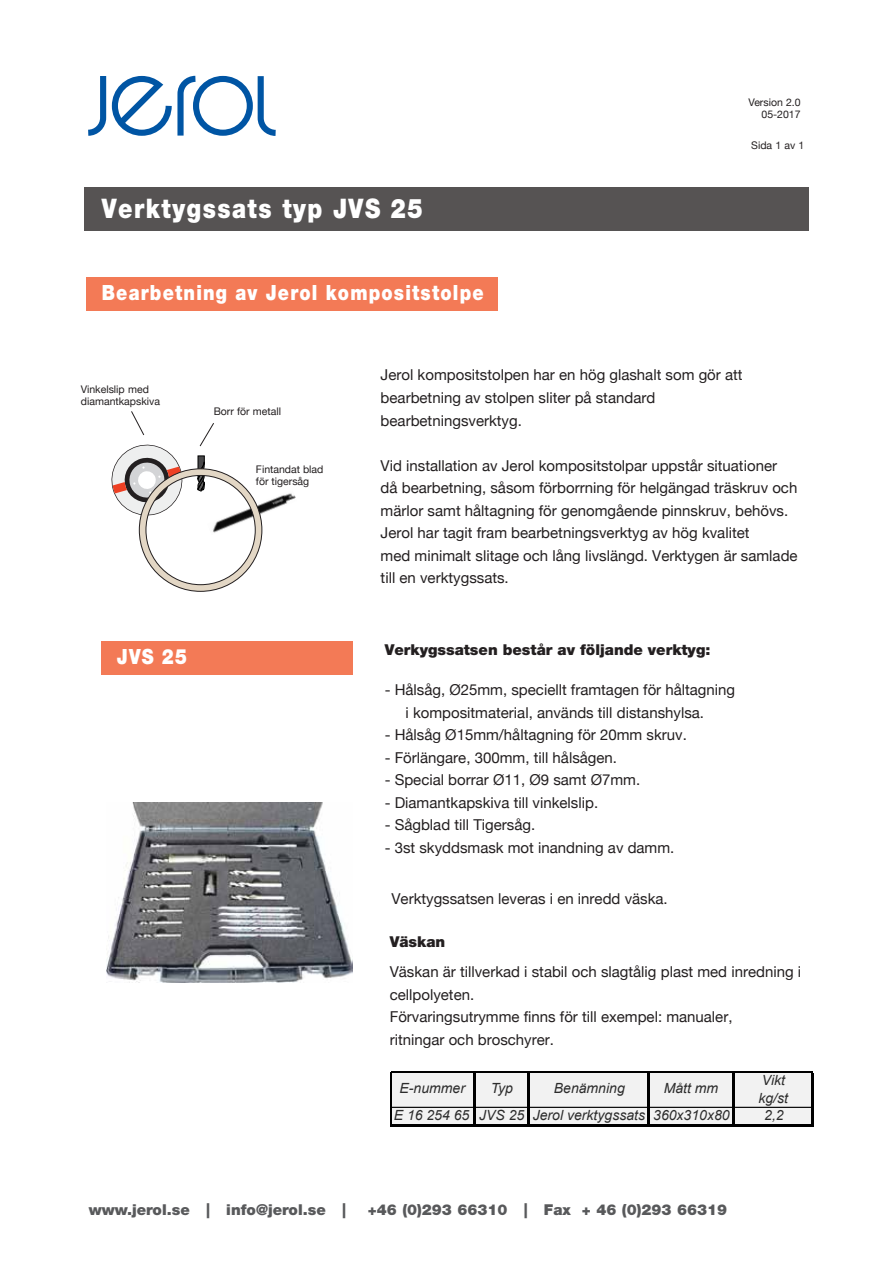
<style>
.page{position:relative;width:893px;height:1264px;background:#fff}
.page>*{position:absolute;margin:0;border:0;box-sizing:border-box;transform-origin:0 0}
.t1{font:900 27px "Helvetica Neue LT Pro";letter-spacing:.065em;color:#fff;scale:.85 1}
.t2{font:900 21px "Helvetica Neue LT Pro";letter-spacing:.065em;color:#fff;scale:.85 1}
.t3{font:15px/22.5px "Helvetica Neue";color:#231f20}
.t4{font:900 15px "Helvetica Neue LT Pro";color:#58595b}
.t5{font:900 15px "Helvetica Neue LT Pro";color:#231f20}
.t6{font:italic 13.95px/17.5px "Arial";color:#2c2c2c}
.t7{font:10.5px/12.6px "Helvetica Neue";color:#231f20}
</style>
<div class="page">
<img style="left:262px;top:493px;width:34px;height:42px">
<svg style="left:88px;top:76px;width:187px;height:60px"></svg>
<div style="left:84px;top:188px;width:725px;height:43px;background:#565353"></div>
<div style="left:86px;top:278px;width:411px;height:33px;background:#f37a56"></div>
<div style="left:101px;top:641px;width:251px;height:34px;background:#f37a56"></div>
<svg style="left:111px;top:411px;width:151px;height:181px"></svg>
<div style="left:391px;top:1073px;width:422px;height:53px;background:#f2f2f2"></div>
<hr style="left:391px;top:1106px;width:82px;height:2px;background:#000">
<hr style="left:475px;top:1106px;width:52px;height:2px;background:#000">
<hr style="left:529px;top:1106px;width:118px;height:2px;background:#000">
<hr style="left:649px;top:1106px;width:83px;height:2px;background:#000">
<hr style="left:390px;top:1071px;width:1px;height:55px;background:#000">
<hr style="left:473px;top:1073px;width:2px;height:53px;background:#000">
<hr style="left:527px;top:1073px;width:2px;height:53px;background:#000">
<hr style="left:647px;top:1073px;width:2px;height:53px;background:#000">
<hr style="left:732px;top:1073px;width:3px;height:53px;background:#000">
<hr style="left:811px;top:1073px;width:2px;height:53px;background:#000">
<hr style="left:391px;top:1071px;width:422px;height:2px;background:#000">
<hr style="left:735px;top:1106px;width:76px;height:2px;background:#000">
<hr style="left:391px;top:1124px;width:422px;height:2px;background:#000">
<img style="left:107px;top:802px;width:245px;height:181px">
<p class="t7" style="left:748px;top:96px;width:54px;text-align:right">Version 2.0<br>05-2017</p>
<h1 class="t1" style="left:102px;top:192px;width:379px">Verktygssats typ JVS 25</h1>
<h2 class="t2" style="left:102px;top:280px;width:450px">Bearbetning av Jerol kompositstolpe</h2>
<p class="t7" style="left:751px;top:139px;width:55px">Sida 1 av 1</p>
<p class="t7" style="left:81px;top:383px;width:81px">Vinkelslip med diamantkapskiva</p>
<p class="t7" style="left:214px;top:405px;width:69px">Borr för metall</p>
<p class="t7" style="left:256px;top:463px;width:69px">Fintandat blad för tigersåg</p>
<h2 class="t2" style="left:117px;top:644px;width:84px">JVS 25</h2>
<p class="t3" style="left:380px;top:364px;width:363px">Jerol kompositstolpen har en hög glashalt som gör att bearbetning av stolpen sliter på standard bearbetningsverktyg.</p>
<p class="t3" style="left:380px;top:454px;width:418px">Vid installation av Jerol kompositstolpar uppstår situationer då bearbetning, såsom förborrning för helgängad träskruv och märlor samt håltagning för genomgående pinnskruv, behövs.<br>Jerol har tagit fram bearbetningsverktyg av hög kvalitet<br>med minimalt slitage och lång livslängd. Verktygen är samlade till en verktygssats.</p>
<p class="t5" style="left:384px;top:640px;width:327px">Verkygssatsen består av följande verktyg:</p>
<p class="t3" style="left:405px;top:678px;width:331px;text-indent:-21px">- Hålsåg, Ø25mm, speciellt framtagen för håltagning i kompositmaterial, används till distanshylsa.</p>
<p class="t3" style="left:384px;top:723px;width:304px">- Hålsåg Ø15mm/håltagning för 20mm skruv.</p>
<p class="t3" style="left:384px;top:746px;width:234px">- Förlängare, 300mm, till hålsågen.</p>
<p class="t3" style="left:384px;top:768px;width:257px">- Special borrar Ø11, Ø9 samt Ø7mm.</p>
<p class="t3" style="left:384px;top:791px;width:215px">- Diamantkapskiva till vinkelslip.</p>
<p class="t3" style="left:384px;top:813px;width:152px">- Sågblad till Tigersåg.</p>
<p class="t3" style="left:384px;top:836px;width:291px">- 3st skyddsmask mot inandning av damm.</p>
<p class="t3" style="left:391px;top:887px;width:278px">Verktygssatsen leveras i en inredd väska.</p>
<p class="t5" style="left:390px;top:933px;width:57px">Väskan</p>
<p class="t3" style="left:390px;top:960px;width:413px">Väskan är tillverkad i stabil och slagtålig plast med inredning i cellpolyeten.<br>Förvaringsutrymme finns för till exempel: manualer,<br>ritningar och broschyrer.</p>
<p class="t6" style="left:399px;top:1079px;width:67px">E-nummer</p>
<p class="t6" style="left:490px;top:1079px;width:24px">Typ</p>
<p class="t6" style="left:554px;top:1079px;width:72px">Benämning</p>
<p class="t6" style="left:663px;top:1079px;width:56px">Mått mm</p>
<p class="t6" style="left:758px;top:1071px;width:31px">Vikt kg/st</p>
<p class="t6" style="left:394px;top:1106px;width:337px">E 16 254 65 JVS 25 Jerol verktygssats 360x310x80</p>
<p class="t6" style="left:764px;top:1106px;width:21px">2,2</p>
<p class="t4" style="left:89px;top:1200px;width:258px">www.jerol.se | info@jerol.se |</p>
<p class="t4" style="left:368px;top:1200px;width:361px">+46 (0)293 66310 | Fax + 46 (0)293 66319</p>
</div>
